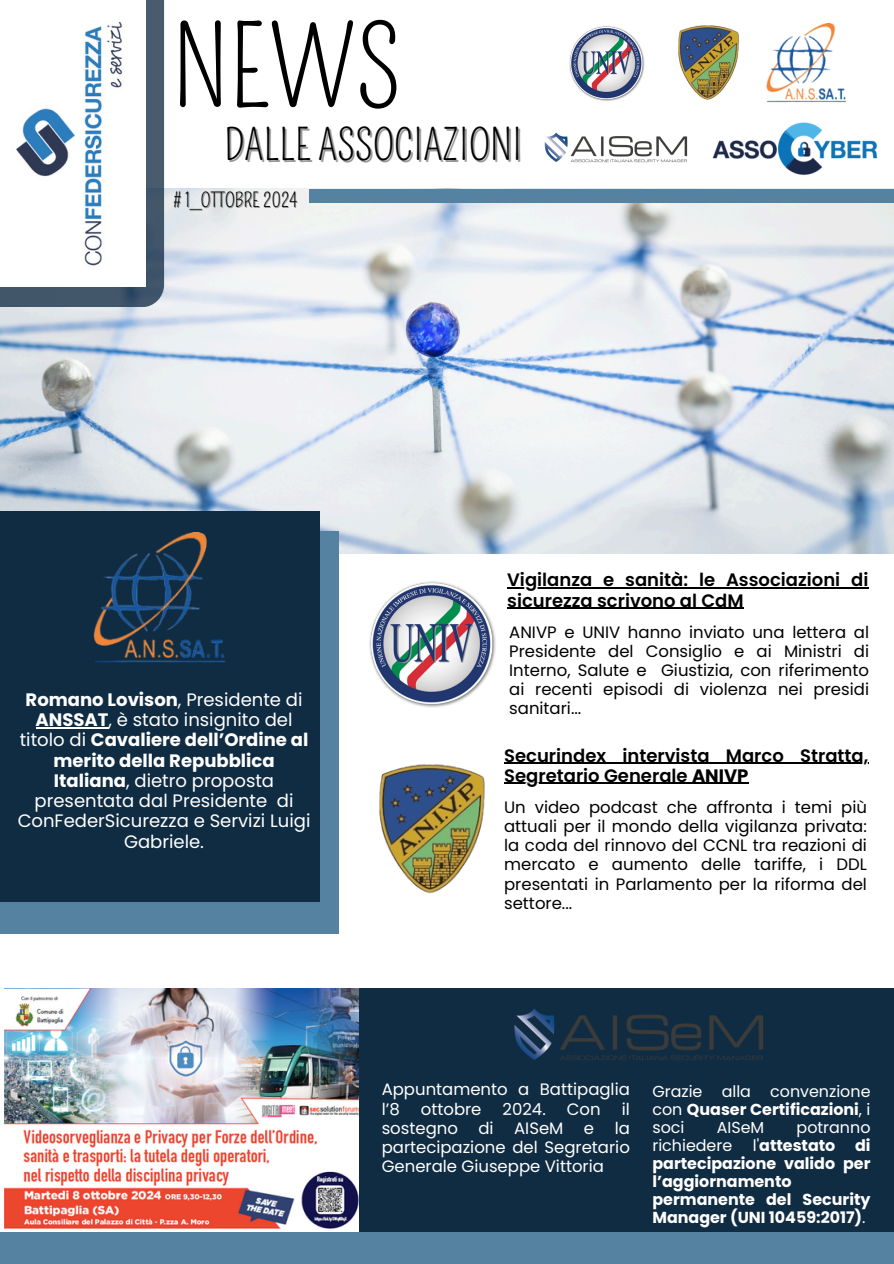
<style>
.page{position:relative;width:894px;height:1264px;background:#fff}
.page>*{position:absolute;margin:0;border:0;box-sizing:border-box;transform-origin:0 0}
.t1{font:108.9px "Pompiere";color:#000}
.t2{font:42.15px "Pompiere";color:#000}
.t3{font:19.5px "Pompiere";color:#000}
.t4{font:18px/20.2px "Poppins";color:#fff;text-align:center}
.t5{font:600 18px/20.2px "Poppins";color:#000}
.t6{font:16.5px/19.2px "Poppins";color:#000;text-align:justify}
.t7{font:16.5px/19.2px "Poppins";color:#fff}
.t8{font:700 15.9px/18px "Poppins";color:#fff}
.t9{font:15.9px/18px "Poppins";color:#fff;text-align:justify}
.s1{font-weight:700}
.s2{font-weight:400}
</style>
<div class="page">
<img style="left:0;top:188px;width:893px;height:366px">
<div style="left:0;top:530px;width:338px;height:403px;background:#5582a1"></div>
<div style="left:309px;top:189px;width:584px;height:14px;background:#5582a1"></div>
<svg style="left:0;top:0;width:164px;height:307px;background:#4d6173"></svg>
<div style="left:0;top:511px;width:319px;height:390px;background:#102c43"></div>
<img style="left:4px;top:988px;width:355px;height:241px">
<div style="left:359px;top:988px;width:534px;height:275px;background:#102c43"></div>
<div style="left:0;top:1231px;width:893px;height:32px;background:#5582a1"></div>
<img style="left:569px;top:26px;width:76px;height:45px">
<img style="left:678px;top:25px;width:61px;height:62px">
<img style="left:766px;top:24px;width:80px;height:79px">
<img style="left:509px;top:71px;width:216px;height:153px">
<img style="left:707px;top:117px;width:171px;height:62px">
<img style="left:0;top:0;width:145px;height:286px">
<img style="left:379px;top:764px;width:106px;height:129px">
<img style="left:369px;top:581px;width:127px;height:127px">
<hr style="left:504px;top:762px;width:364px;height:1px;background:#000">
<hr style="left:504px;top:783px;width:187px;height:1px;background:#000">
<hr style="left:691px;top:783px;width:57px;height:1px;background:#000">
<img style="left:514px;top:1008px;width:249px;height:52px">
<img style="left:93px;top:532px;width:132px;height:131px">
<hr style="left:507px;top:587px;width:361px;height:1px;background:#000">
<hr style="left:507px;top:607px;width:236px;height:1px;background:#000">
<hr style="left:36px;top:727px;width:72px;height:1px;background:#fff">
<p class="t1" style="left:172px;top:5px;width:232px">NEWS</p>
<p class="t2" style="left:224px;top:121px;width:299px">DALLE ASSOCIAZIONI</p>
<p class="t3" style="left:173px;top:188px;width:126px"># 1_OTTOBRE 2024</p>
<p class="t4" style="left:18px;top:689px;width:294px"><span class="s1">Romano Lovison</span>, Presidente di<br><span class="s1">ANSSAT</span>, è stato insignito del titolo di <span class="s1">Cavaliere dell’Ordine al merito della Repubblica<br>Italiana</span>, dietro proposta presentata dal Presidente di<br>ConFederSicurezza e Servizi Luigi<br>Gabriele.</p>
<p class="t5" style="left:507px;top:570px;width:362px">Vigilanza e sanità: le Associazioni di sicurezza scrivono al CdM</p>
<p class="t6" style="left:509px;top:622px;width:361px">ANIVP e UNIV hanno inviato una lettera al Presidente del Consiglio e ai Ministri di Interno, Salute e Giustizia, con riferimento ai recenti episodi di violenza nei presidi sanitari...</p>
<p class="t5" style="left:504px;top:745px;width:365px">Securindex intervista Marco Stratta,</p>
<h4 class="t5" style="left:504px;top:765px;width:246px">Segretario Generale <span class="s1">ANIVP</span></h4>
<p class="t6" style="left:504px;top:797px;width:364px">Un video podcast che affronta i temi più attuali per il mondo della vigilanza privata: la coda del rinnovo del CCNL tra reazioni di mercato e aumento delle tariffe, i DDL presentati in Parlamento per la riforma del settore...</p>
<p class="t7" style="left:381px;top:1080px;width:250px">Appuntamento a Battipaglia l’8</p>
<p class="t7" style="left:381px;top:1099px;width:250px;text-align:justify;text-indent:240px">il sostegno di AISeM e la partecipazione del Segretario Generale Giuseppe Vittoria</p>
<p class="t7" style="left:421px;top:1099px;width:62px">ottobre</p>
<p class="t7" style="left:502px;top:1099px;width:45px">2024.</p>
<p class="t7" style="left:566px;top:1099px;width:35px">Con</p>
<p class="t9" style="left:652px;top:1082px;width:219px">Grazie alla convenzione con <span class="s1">Quaser Certificazioni</span>, i soci</p>
<p class="t9" style="left:716px;top:1118px;width:49px">AISeM</p>
<p class="t9" style="left:796px;top:1118px;width:75px">potranno</p>
<p class="t9" style="left:652px;top:1136px;width:81px">richiedere</p>
<p class="t8" style="left:652px;top:1136px;width:219px;text-indent:100px"><span class="s2">l'</span>attestato di partecipazione valido per l’aggiornamento permanente del Security<br>Manager (UNI 10459:2017)<span class="s2">.</span></p>
</div>
